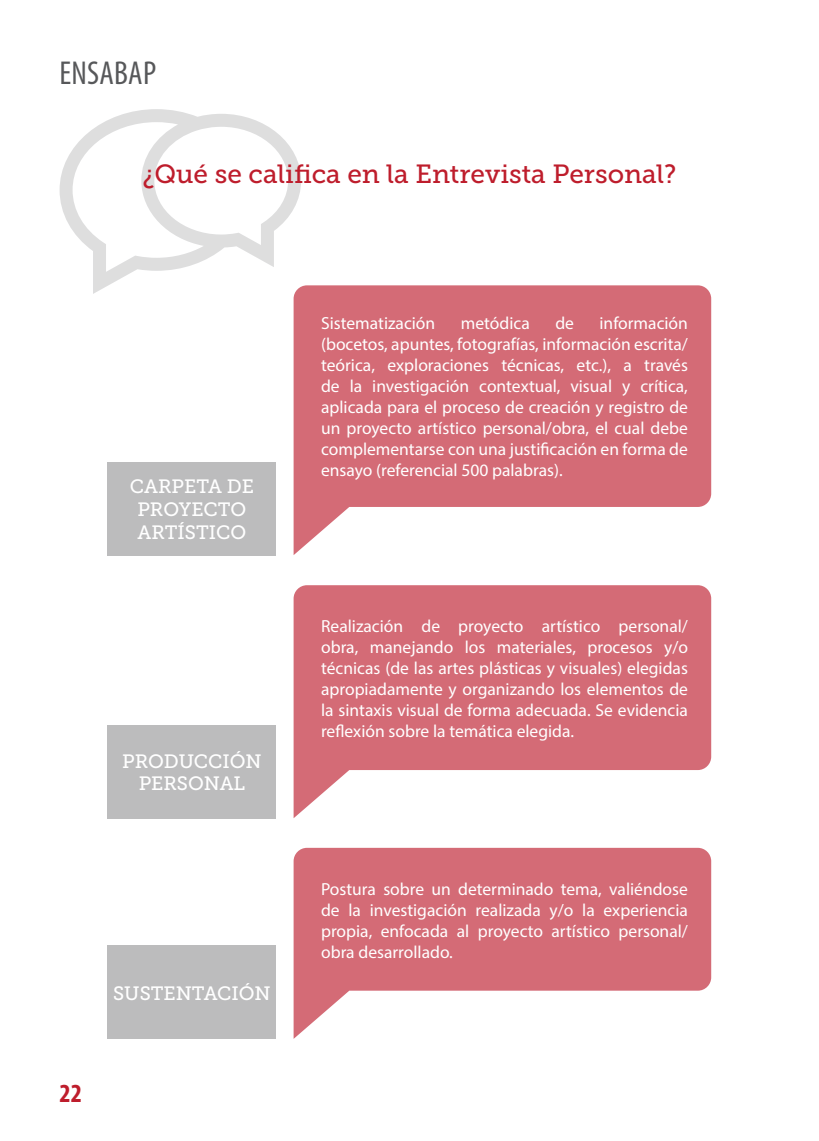
<style>
.page{position:relative;width:819px;height:1141px;background:#fff}
.page>*{position:absolute;margin:0;border:0;box-sizing:border-box;transform-origin:0 0}
.t1{font:condensed 33.25px "Myriad Pro";letter-spacing:.005em;color:#57585a}
.t2{font:26.25px "Museo Slab 500";color:#be1d2c}
.t3{font:700 condensed 26.25px "Myriad Pro";color:#be1d2c}
.t4{font:19.25px/22.8px "Museo Slab 500";color:#fff;text-align:center}
.t5{font:17.5px/21px "Myriad Pro";color:#fff;text-align:justify}
</style>
<div class="page">
<svg style="left:60px;top:109px;width:241px;height:185px"></svg>
<div style="left:107px;top:462px;width:169px;height:93px;background:#bcbcbd"></div>
<div style="left:107px;top:725px;width:169px;height:93px;background:#bcbcbd"></div>
<div style="left:107px;top:946px;width:169px;height:93px;background:#bcbcbd"></div>
<svg style="left:293px;top:285px;width:418px;height:270px;fill:#d46b76"></svg>
<svg style="left:293px;top:585px;width:418px;height:233px;fill:#d46b76"></svg>
<svg style="left:293px;top:848px;width:418px;height:191px;fill:#d46b76"></svg>
<h1 class="t1" style="left:60px;top:53px;width:98px">ENSABAP</h1>
<h2 class="t2" style="left:142px;top:159px;width:535px">¿Qué se califica en la Entrevista Personal?</h2>
<p class="t4" style="left:130px;top:475px;width:125px">CARPETA DE<br>PROYECTO<br>ARTÍSTICO</p>
<p class="t4" style="left:122px;top:750px;width:141px">PRODUCCIÓN<br>PERSONAL</p>
<p class="t4" style="left:113px;top:982px;width:159px">SUSTENTACIÓN</p>
<h2 class="t3" style="left:60px;top:1077px;width:24px">22</h2>
<p class="t5" style="left:321px;top:313px;width:368px;text-indent:278px">información (bocetos, apuntes, fotografías, información escrita/ teórica, exploraciones técnicas, etc.), a través de la investigación contextual, visual y crítica, aplicada para el proceso de creación y registro de un proyecto artístico personal/obra, el cual debe complementarse con una justificación en forma de ensayo (referencial 500 palabras).</p>
<p class="t5" style="left:321px;top:313px;width:116px">Sistematización</p>
<p class="t5" style="left:461px;top:313px;width:70px">metódica</p>
<p class="t5" style="left:555px;top:313px;width:20px">de</p>
<p class="t5" style="left:321px;top:615px;width:368px">Realización de proyecto artístico personal/ obra, manejando los materiales, procesos y/o técnicas (de las artes plásticas y visuales) elegidas apropiadamente y organizando los elementos de la sintaxis visual de forma adecuada. Se evidencia reflexión sobre la temática elegida.</p>
<p class="t5" style="left:321px;top:878px;width:368px">Postura sobre un determinado tema, valiéndose de la investigación realizada y/o la experiencia propia, enfocada al proyecto artístico personal/ obra desarrollado.</p>
</div>
